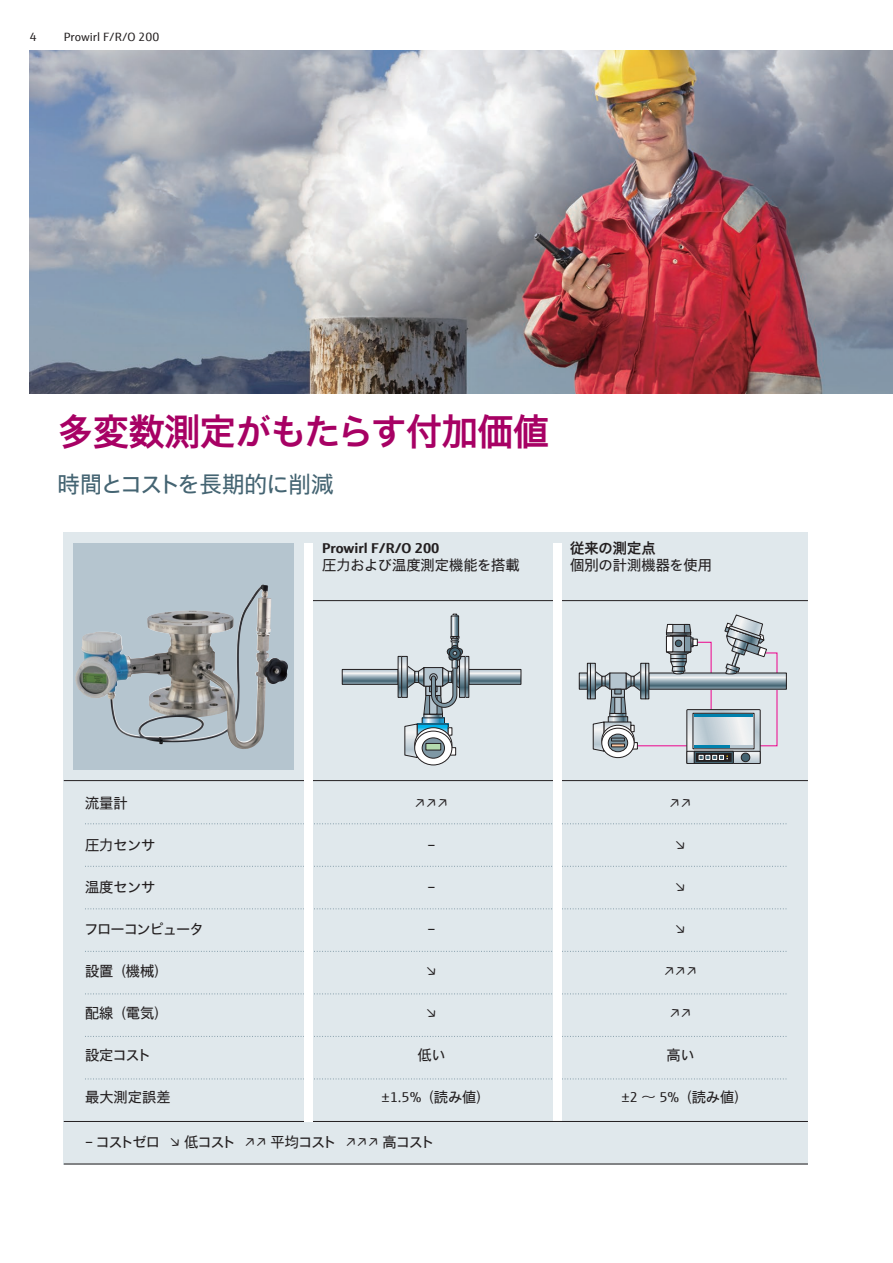
<style>
.page{position:relative;width:893px;height:1263px;background:#fff}
.page>*{position:absolute;margin:0;border:0;box-sizing:border-box;transform-origin:0 0}
.t1{font:700 36px "E+H Sans JP";letter-spacing:-.01em;color:#a70164}
.t2{font:22.5px "E+H Sans JP";letter-spacing:-.025em;color:#446472}
.t3{font:14.25px "E+H Sans JP";color:#231f20}
.t4{font:14.25px "E+H Sans JP";letter-spacing:-.09em;color:#231f20}
.t5{font:700 14.25px "E+H Sans JP";color:#231f20}
.t6{font:14.25px "E+H Sans JP";letter-spacing:-.07em;color:#231f20}
.t7{font:12px "E+H Sans JP";color:#231f20}
</style>
<div class="page">
<div style="left:64px;top:532px;width:744px;height:632px;background:#e0e8ec"></div>
<svg style="left:85px;top:823px;width:702px;height:1px"></svg>
<svg style="left:85px;top:866px;width:702px;height:1px"></svg>
<svg style="left:85px;top:908px;width:702px;height:1px"></svg>
<svg style="left:85px;top:951px;width:702px;height:1px"></svg>
<svg style="left:85px;top:993px;width:702px;height:1px"></svg>
<svg style="left:85px;top:1036px;width:702px;height:1px"></svg>
<svg style="left:85px;top:1079px;width:702px;height:1px"></svg>
<hr style="left:313px;top:600px;width:495px;height:1px;background:#231f20">
<hr style="left:64px;top:780px;width:744px;height:1px;background:#231f20">
<div style="left:553px;top:543px;width:8px;height:578px;background:#fff"></div>
<svg style="left:344px;top:671px;width:52px;height:12px"></svg>
<div style="left:342px;top:669px;width:56px;height:16px;border:1px solid #231f20"></div>
<svg style="left:471px;top:671px;width:48px;height:12px"></svg>
<div style="left:469px;top:669px;width:52px;height:16px;border:1px solid #231f20"></div>
<div style="left:465px;top:656px;width:4px;height:42px;border:1px solid #231f20"></div>
<div style="left:398px;top:656px;width:4px;height:42px;border:1px solid #231f20"></div>
<svg style="left:403px;top:658px;width:2px;height:38px"></svg>
<div style="left:401px;top:656px;width:6px;height:42px;border:1px solid #231f20"></div>
<svg style="left:424px;top:719px;width:19px;height:5px"></svg>
<div style="left:422px;top:717px;width:23px;height:15px;border:1px solid #231f20"></div>
<svg style="left:419px;top:726px;width:27px;height:8px"></svg>
<div style="left:448px;top:747px;width:8px;height:8px;border:1px solid #231f20"></div>
<svg style="left:448px;top:727px;width:4px;height:8px"></svg>
<svg style="left:404px;top:723px;width:14px;height:35px"></svg>
<svg style="left:415px;top:728px;width:37px;height:33px"></svg>
<div style="left:414px;top:727px;width:38px;height:35px;border:1px solid #231f20;border-radius:50%"></div>
<svg style="left:415px;top:731px;width:37px;height:34px"></svg>
<div style="left:414px;top:731px;width:38px;height:34px;border:1px solid #231f20;border-radius:50%"></div>
<svg style="left:422px;top:738px;width:22px;height:20px"></svg>
<div style="left:422px;top:738px;width:23px;height:20px;border:1px solid #231f20;border-radius:50%"></div>
<div style="left:426px;top:743px;width:15px;height:7px;background:#b4dbae"></div>
<div style="left:426px;top:743px;width:15px;height:7px;border:1px solid #231f20"></div>
<svg style="left:453px;top:618px;width:4px;height:17px"></svg>
<div style="left:451px;top:616px;width:8px;height:21px;border:1px solid #231f20"></div>
<svg style="left:406px;top:636px;width:57px;height:79px"></svg>
<svg style="left:778px;top:675px;width:7px;height:12px"></svg>
<div style="left:648px;top:673px;width:139px;height:16px;border:1px solid #231f20"></div>
<svg style="left:581px;top:675px;width:5px;height:12px"></svg>
<div style="left:579px;top:673px;width:9px;height:16px;border:1px solid #231f20"></div>
<div style="left:587px;top:663px;width:4px;height:36px;border:1px solid #231f20"></div>
<svg style="left:592px;top:665px;width:1px;height:32px"></svg>
<div style="left:590px;top:663px;width:6px;height:36px;border:1px solid #231f20"></div>
<div style="left:686px;top:751px;width:74px;height:13px;border:1px solid #231f20"></div>
<div style="left:694px;top:751px;width:40px;height:13px;border:1px solid #231f20"></div>
<svg style="left:593px;top:615px;width:185px;height:148px"></svg>
<hr style="left:731px;top:745px;width:22px;height:3px;background:#b5c5cf">
<hr style="left:64px;top:1121px;width:744px;height:1px;background:#231f20">
<hr style="left:64px;top:1163px;width:744px;height:1px;background:#231f20">
<img style="left:30px;top:51px;width:863px;height:342px">
<div style="left:73px;top:543px;width:220px;height:226px;background:#b5c5cf"></div>
<img style="left:81px;top:585px;width:182px;height:129px">
<div style="left:304px;top:543px;width:9px;height:578px;background:#fff"></div>
<p class="t7" style="left:30px;top:29px;width:8px">4</p>
<p class="t7" style="left:64px;top:29px;width:97px">Prowirl F/R/O 200</p>
<h1 class="t1" style="left:57px;top:410px;width:493px">多変数測定がもたらす付加価値</h1>
<h2 class="t2" style="left:57px;top:471px;width:278px">時間とコストを長期的に削減</h2>
<p class="t5" style="left:322px;top:540px;width:119px">Prowirl F/R/O 200</p>
<p class="t3" style="left:322px;top:557px;width:199px">圧力および温度測定機能を搭載</p>
<p class="t5" style="left:570px;top:540px;width:87px">従来の測定点</p>
<p class="t3" style="left:570px;top:557px;width:143px">個別の計測機器を使用</p>
<p class="t3" style="left:85px;top:794px;width:44px">流量計</p>
<p class="t3" style="left:415px;top:794px;width:35px">↗↗↗</p>
<p class="t3" style="left:669px;top:794px;width:24px">↗↗</p>
<p class="t3" style="left:85px;top:836px;width:72px">圧力センサ</p>
<p class="t3" style="left:428px;top:836px;width:9px">–</p>
<p class="t3" style="left:675px;top:836px;width:13px">↘</p>
<p class="t3" style="left:85px;top:878px;width:72px">温度センサ</p>
<p class="t3" style="left:428px;top:878px;width:9px">–</p>
<p class="t3" style="left:675px;top:878px;width:13px">↘</p>
<p class="t6" style="left:84px;top:920px;width:121px">フローコンピュータ</p>
<p class="t3" style="left:428px;top:920px;width:9px">–</p>
<p class="t3" style="left:675px;top:920px;width:13px">↘</p>
<p class="t3" style="left:85px;top:962px;width:84px">設置（機械）</p>
<p class="t3" style="left:426px;top:962px;width:13px">↘</p>
<p class="t3" style="left:664px;top:962px;width:35px">↗↗↗</p>
<p class="t3" style="left:85px;top:1004px;width:84px">配線（電気）</p>
<p class="t3" style="left:426px;top:1004px;width:13px">↘</p>
<p class="t3" style="left:669px;top:1004px;width:24px">↗↗</p>
<p class="t3" style="left:85px;top:1046px;width:68px">設定コスト</p>
<p class="t3" style="left:417px;top:1046px;width:30px">低い</p>
<p class="t3" style="left:666px;top:1046px;width:30px">高い</p>
<p class="t3" style="left:85px;top:1088px;width:87px">最大測定誤差</p>
<p class="t3" style="left:381px;top:1088px;width:110px">±1.5%（読み値）</p>
<p class="t3" style="left:622px;top:1088px;width:128px">±2 ～ 5%（読み値）</p>
<p class="t4" style="left:85px;top:1134px;width:351px">– コストゼロ ↘ 低コスト ↗↗ 平均コスト ↗↗↗ 高コスト</p>
</div>
